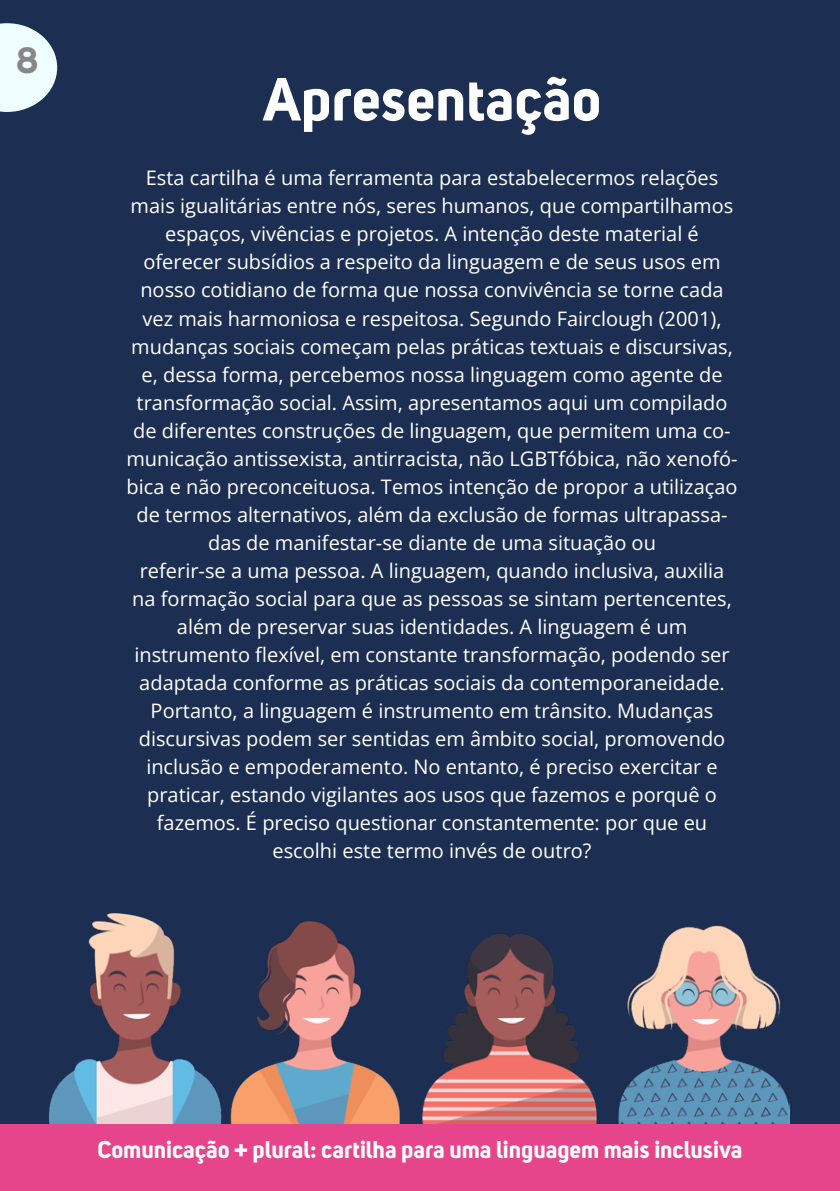
<style>
.page{position:relative;width:840px;height:1191px;background:#fff}
.page>*{position:absolute;margin:0;border:0;box-sizing:border-box;transform-origin:0 0}
.t1{font:700 60px "Uni Sans";color:#fff}
.t2{font:700 36px "Uni Sans";color:#878787}
.t3{font:700 24px "Uni Sans";color:#fff}
.t4{font:20px/28px "Open Sans";color:#fff;text-align:center}
</style>
<div class="page">
<div style="left:0;top:0;width:839px;height:1191px;background:#1c2e51"></div>
<svg style="left:0;top:23px;width:57px;height:89px"></svg>
<img style="left:49px;top:913px;width:740px;height:211px">
<div style="left:0;top:1124px;width:839px;height:67px;background:#e7458b"></div>
<h2 class="t2" style="left:16px;top:38px;width:24px">8</h2>
<h1 class="t1" style="left:262px;top:62px;width:340px">Apresentação</h1>
<p class="t4" style="left:126px;top:164px;width:612px">Esta cartilha é uma ferramenta para estabelecermos relações mais igualitárias entre nós, seres humanos, que compartilhamos espaços, vivências e projetos. A intenção deste material é oferecer subsídios a respeito da linguagem e de seus usos em nosso cotidiano de forma que nossa convivência se torne cada vez mais harmoniosa e respeitosa. Segundo Fairclough (2001), mudanças sociais começam pelas práticas textuais e discursivas, e, dessa forma, percebemos nossa linguagem como agente de transformação social. Assim, apresentamos aqui um compilado de diferentes construções de linguagem, que permitem uma co&shy;municação antissexista, antirracista, não LGBTfóbica, não xenofó&shy;bica e não preconceituosa. Temos intenção de propor a utilizaçao de termos alternativos, além da exclusão de formas ultrapassa&shy;das de manifestar-se diante de uma situação ou<br>referir-se a uma pessoa. A linguagem, quando inclusiva, auxilia na formação social para que as pessoas se sintam pertencentes, além de preservar suas identidades. A linguagem é um instrumento flexível, em constante transformação, podendo ser adaptada conforme as práticas sociais da contemporaneidade.<br>Portanto, a linguagem é instrumento em trânsito. Mudanças discursivas podem ser sentidas em âmbito social, promovendo inclusão e empoderamento. No entanto, é preciso exercitar e praticar, estando vigilantes aos usos que fazemos e porquê o fazemos. É preciso questionar constantemente: por que eu escolhi este termo invés de outro?</p>
<p class="t3" style="left:97px;top:1135px;width:646px">Comunicação + plural: cartilha para uma linguagem mais inclusiva</p>
</div>
